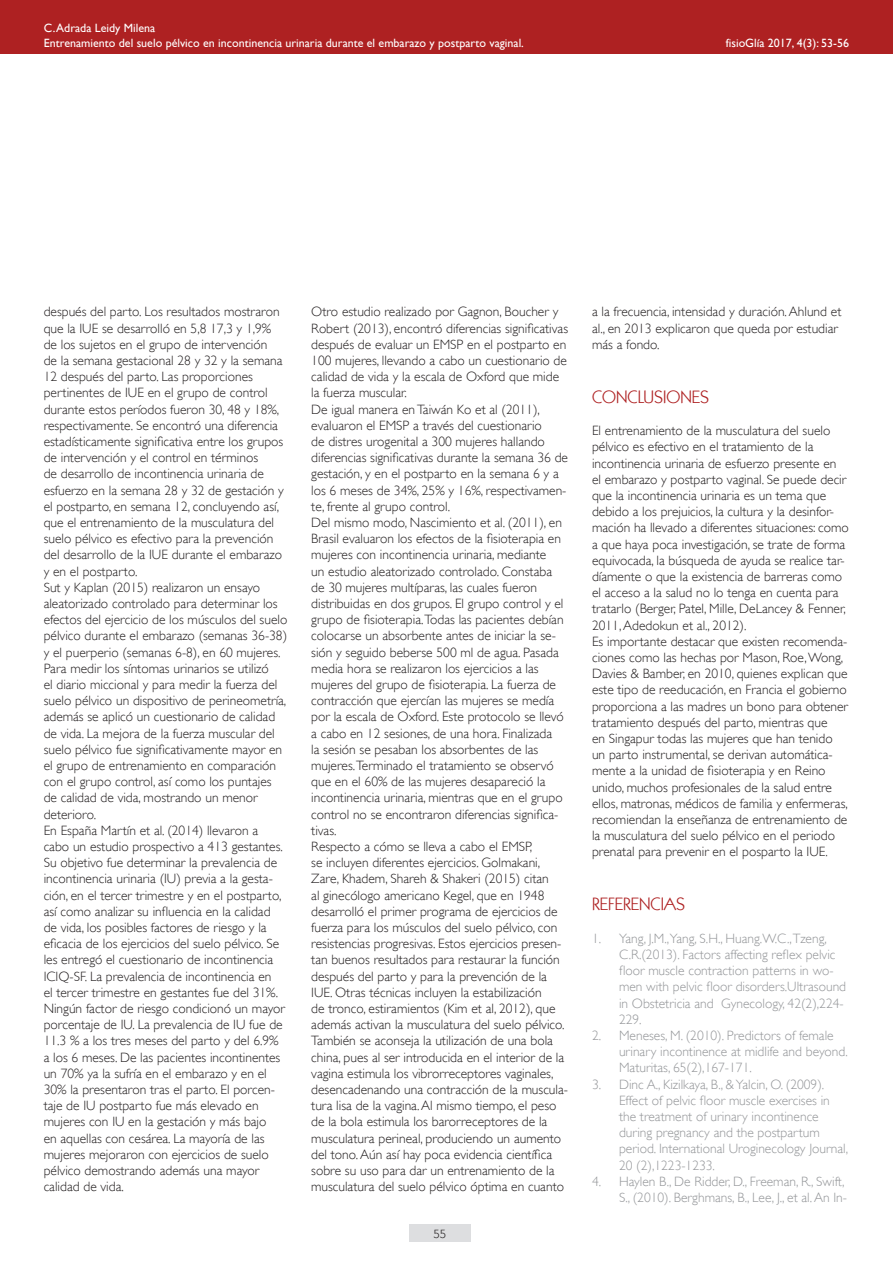
<style>
.page{position:relative;width:893px;height:1263px;background:#fff}
.page>*{position:absolute;margin:0;border:0;box-sizing:border-box;transform-origin:0 0}
.t1{font:18px "Kabel IT Cby BT";color:#ae2122}
.t2{font:300 13.5px/16.2px "Gill Sans";color:#231f20}
.t3{font:300 13.5px/16.2px "Gill Sans";color:#939598}
.t4{font:12px "Gill Sans";color:#fff}
.t5{font:12px "Kabel IT Cby BT";color:#231f20}
</style>
<div class="page">
<div style="left:409px;top:1224px;width:62px;height:18px;background:#dddee0"></div>
<div style="left:0;top:0;width:893px;height:53px;background:#ae2122"></div>
<p class="t4" style="left:44px;top:21px;width:113px">C. Adrada Leidy Milena</p>
<p class="t4" style="left:44px;top:36px;width:481px">Entrenamiento del suelo pélvico en incontinencia urinaria durante el embarazo y postparto vaginal.</p>
<p class="t4" style="left:726px;top:36px;width:125px">fisioGlía 2017, 4(3): 53-56</p>
<p class="t2" style="left:44px;top:304px;width:242px">después del parto. Los resultados mostraron que la IUE se desarrolló en 5,8 17,3 y 1,9% de los sujetos en el grupo de intervención de la semana gestacional 28 y 32 y la semana 12 después del parto. Las proporciones pertinentes de IUE en el grupo de control durante estos períodos fueron 30, 48 y 18%, respectivamente. Se encontró una diferencia estadísticamente significativa entre los grupos de intervención y el control en términos<br>de desarrollo de incontinencia urinaria de esfuerzo en la semana 28 y 32 de gestación y el postparto, en semana 12, concluyendo así, que el entrenamiento de la musculatura del suelo pélvico es efectivo para la prevención del desarrollo de la IUE durante el embarazo y en el postparto.</p>
<p class="t2" style="left:44px;top:579px;width:245px">Sut y Kaplan (2015) realizaron un ensayo aleatorizado controlado para determinar los efectos del ejercicio de los músculos del suelo pélvico durante el embarazo (semanas 36-38) y el puerperio (semanas 6-8), en 60 mujeres.<br>Para medir los síntomas urinarios se utilizó<br>el diario miccional y para medir la fuerza del suelo pélvico un dispositivo de perineometría, además se aplicó un cuestionario de calidad de vida. La mejora de la fuerza muscular del suelo pélvico fue significativamente mayor en el grupo de entrenamiento en comparación con el grupo control, así como los puntajes de calidad de vida, mostrando un menor deterioro.</p>
<p class="t2" style="left:44px;top:822px;width:243px">En España Martín et al. (2014) llevaron a cabo un estudio prospectivo a 413 gestantes.<br>Su objetivo fue determinar la prevalencia de incontinencia urinaria (IU) previa a la gesta&shy;ción, en el tercer trimestre y en el postparto, así como analizar su influencia en la calidad de vida, los posibles factores de riesgo y la eficacia de los ejercicios del suelo pélvico. Se les entregó el cuestionario de incontinencia ICIQ-SF. La prevalencia de incontinencia en<br>el tercer trimestre en gestantes fue del 31%.<br>Ningún factor de riesgo condicionó un mayor porcentaje de IU. La prevalencia de IU fue de 11.3 % a los tres meses del parto y del 6.9% a los 6 meses. De las pacientes incontinentes un 70% ya la sufría en el embarazo y en el 30% la presentaron tras el parto. El porcen&shy;taje de IU postparto fue más elevado en mujeres con IU en la gestación y más bajo<br>en aquellas con cesárea. La mayoría de las mujeres mejoraron con ejercicios de suelo pélvico demostrando además una mayor calidad de vida.</p>
<p class="t2" style="left:311px;top:304px;width:258px">Otro estudio realizado por Gagnon, Boucher y Robert (2013), encontró diferencias significativas después de evaluar un EMSP en el postparto en 100 mujeres, llevando a cabo un cuestionario de calidad de vida y la escala de Oxford que mide la fuerza muscular.</p>
<p class="t2" style="left:311px;top:401px;width:258px">De igual manera en Taiwán Ko et al (2011), evaluaron el EMSP a través del cuestionario<br>de distres urogenital a 300 mujeres hallando diferencias significativas durante la semana 36 de gestación, y en el postparto en la semana 6 y a los 6 meses de 34%, 25% y 16%, respectivamen&shy;te, frente al grupo control.</p>
<p class="t2" style="left:311px;top:514px;width:254px">Del mismo modo, Nascimiento et al. (2011), en Brasil evaluaron los efectos de la fisioterapia en mujeres con incontinencia urinaria, mediante<br>un estudio aleatorizado controlado. Constaba de 30 mujeres multíparas, las cuales fueron distribuidas en dos grupos. El grupo control y el grupo de fisioterapia.Todas las pacientes debían colocarse un absorbente antes de iniciar la se&shy;sión y seguido beberse 500 ml de agua. Pasada media hora se realizaron los ejercicios a las mujeres del grupo de fisioterapia. La fuerza de contracción que ejercían las mujeres se medía por la escala de Oxford. Este protocolo se llevó a cabo en 12 sesiones, de una hora. Finalizada<br>la sesión se pesaban los absorbentes de las mujeres.Terminado el tratamiento se observó que en el 60% de las mujeres desapareció la incontinencia urinaria, mientras que en el grupo control no se encontraron diferencias significa&shy;tivas.</p>
<p class="t2" style="left:311px;top:838px;width:258px">Respecto a cómo se lleva a cabo el EMSP,<br>se incluyen diferentes ejercicios. Golmakani, Zare, Khadem, Shareh &amp; Shakeri (2015) citan<br>al ginecólogo americano Kegel, que en 1948 desarrolló el primer programa de ejercicios de fuerza para los músculos del suelo pélvico, con resistencias progresivas. Estos ejercicios presen&shy;tan buenos resultados para restaurar la función después del parto y para la prevención de la IUE. Otras técnicas incluyen la estabilización<br>de tronco, estiramientos (Kim et al, 2012), que además activan la musculatura del suelo pélvico.<br>También se aconseja la utilización de una bola china, pues al ser introducida en el interior de la vagina estimula los vibrorreceptores vaginales, desencadenando una contracción de la muscula&shy;tura lisa de la vagina. Al mismo tiempo, el peso de la bola estimula los barorreceptores de la musculatura perineal, produciendo un aumento del tono. Aún así hay poca evidencia científica sobre su uso para dar un entrenamiento de la musculatura del suelo pélvico óptima en cuanto</p>
<p class="t5" style="left:433px;top:1226px;width:14px">55</p>
<p class="t2" style="left:592px;top:304px;width:251px">a la frecuencia, intensidad y duración. Ahlund et al., en 2013 explicaron que queda por estudiar más a fondo.</p>
<p class="t1" style="left:592px;top:385px;width:119px">CONCLUSIONES</p>
<p class="t2" style="left:592px;top:422px;width:258px">El entrenamiento de la musculatura del suelo pélvico es efectivo en el tratamiento de la incontinencia urinaria de esfuerzo presente en<br>el embarazo y postparto vaginal. Se puede decir que la incontinencia urinaria es un tema que debido a los prejuicios, la cultura y la desinfor&shy;mación ha llevado a diferentes situaciones: como a que haya poca investigación, se trate de forma equivocada, la búsqueda de ayuda se realice tar&shy;díamente o que la existencia de barreras como el acceso a la salud no lo tenga en cuenta para tratarlo (Berger, Patel, Mille, DeLancey &amp; Fenner, 2011, Adedokun et al., 2012).</p>
<p class="t2" style="left:592px;top:633px;width:258px">Es importante destacar que existen recomenda&shy;ciones como las hechas por Mason, Roe, Wong, Davies &amp; Bamber, en 2010, quienes explican que este tipo de reeducación, en Francia el gobierno proporciona a las madres un bono para obtener tratamiento después del parto, mientras que<br>en Singapur todas las mujeres que han tenido un parto instrumental, se derivan automática&shy;mente a la unidad de fisioterapia y en Reino unido, muchos profesionales de la salud entre ellos, matronas, médicos de familia y enfermeras, recomiendan la enseñanza de entrenamiento de la musculatura del suelo pélvico en el periodo prenatal para prevenir en el posparto la IUE.</p>
<p class="t1" style="left:592px;top:893px;width:95px">REFERENCIAS</p>
<p class="t3" style="left:619px;top:930px;width:229px;text-indent:-27px">1. Yang, J.M.,Yang, S.H., Huang.W.C.,Tzeng, C.R.(2013). Factors affecting reflex pelvic floor muscle contraction patterns in wo&shy;men with pelvic floor disorders.Ultrasound in Obstetricia and Gynecology, 42(2),224- 229.</p>
<p class="t3" style="left:619px;top:1027px;width:230px;text-indent:-27px">2. Meneses, M. (2010). Predictors of female urinary incontinence at midlife and beyond.<br>Maturitas, 65(2),167-171.</p>
<p class="t3" style="left:619px;top:1076px;width:231px;text-indent:-27px">3. Dinc A., Kizilkaya, B., &amp; Yalcin, O. (2009).<br>Effect of pelvic floor muscle exercises in the treatment of urinary incontinence during pregnancy and the postpartum period. International Uroginecology Journal, 20 (2),1223-1233.</p>
<p class="t3" style="left:592px;top:1173px;width:257px;text-align:right">4. Haylen B., De Ridder, D., Freeman, R., Swift,<br>S., (2010). Berghmans, B., Lee, J., et al. An In-</p>
</div>
